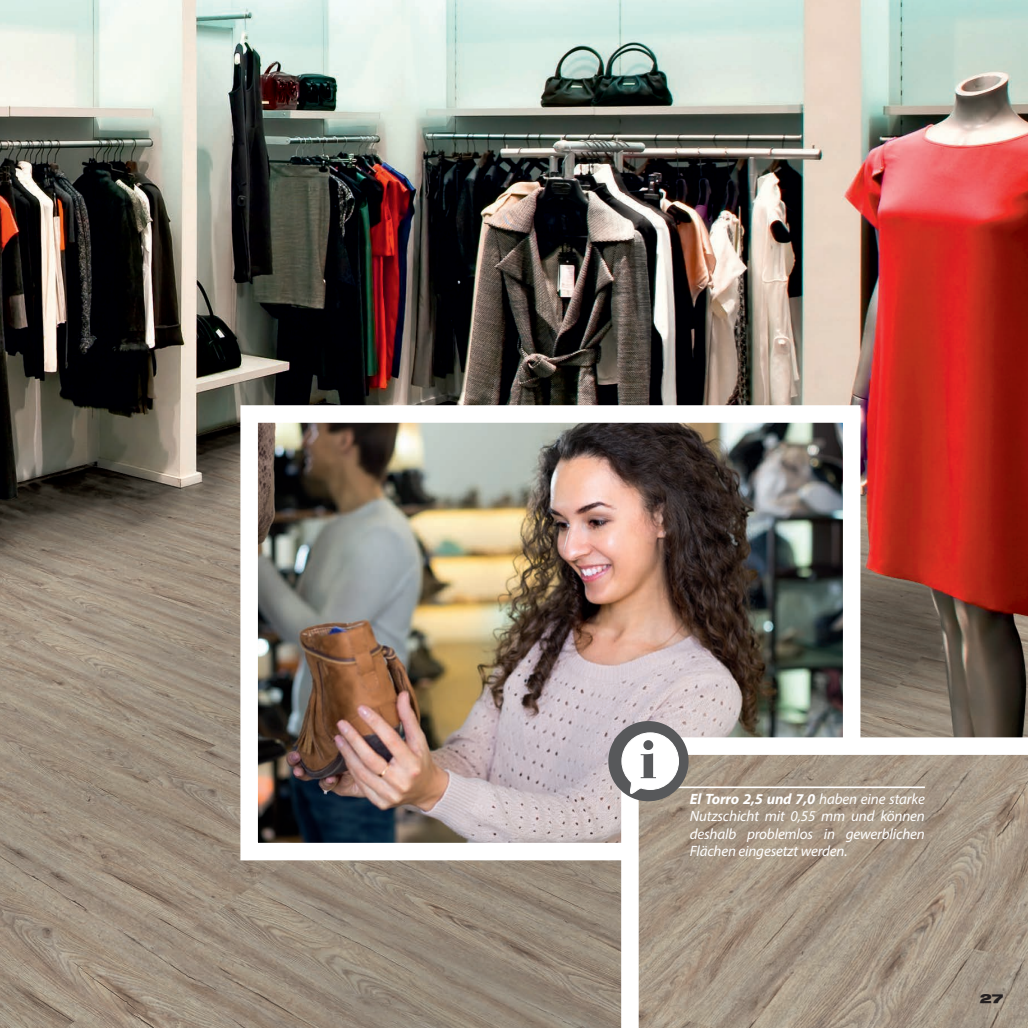
<style>
.page{position:relative;width:1028px;height:1028px;background:#fff}
.page>*{position:absolute;margin:0;border:0;box-sizing:border-box;transform-origin:0 0}
.t1{font:900 52.88px "Bauer Bodoni LT";color:#57585a}
.t2{font:italic 15px/17.5px "Myriad Pro";letter-spacing:-.01em;color:#fff;text-align:justify}
.t3{font:900 expanded 12.5px "Helvetica Neue LT";color:#231f20}
.s1{font-weight:700}
</style>
<div class="page">
<img style="left:0;top:0;width:1028px;height:1028px">
<img style="left:259px;top:424px;width:582px;height:417px">
<div style="left:240px;top:405px;width:620px;height:455px;border:18px solid #fff"></div>
<svg style="left:621px;top:737px;width:407px;height:291px;background:#ab9e8f"></svg>
<hr style="left:675px;top:786px;width:250px;height:2px;background:#fff">
<div style="left:608px;top:721px;width:80px;height:80px;background:#57585a;border-radius:50%"></div>
<svg style="left:621px;top:732px;width:58px;height:63px"></svg>
<h1 class="t1" style="left:639px;top:727px;width:19px">i</h1>
<p class="t2" style="left:690px;top:789px;width:237px"><span class="s1">El Torro 2,5 und 7,0</span> haben eine starke Nutzschicht mit 0,55 mm und können deshalb problemlos in gewerblichen Flächen eingesetzt werden.</p>
<p class="t3" style="left:979px;top:990px;width:25px">27</p>
</div>
